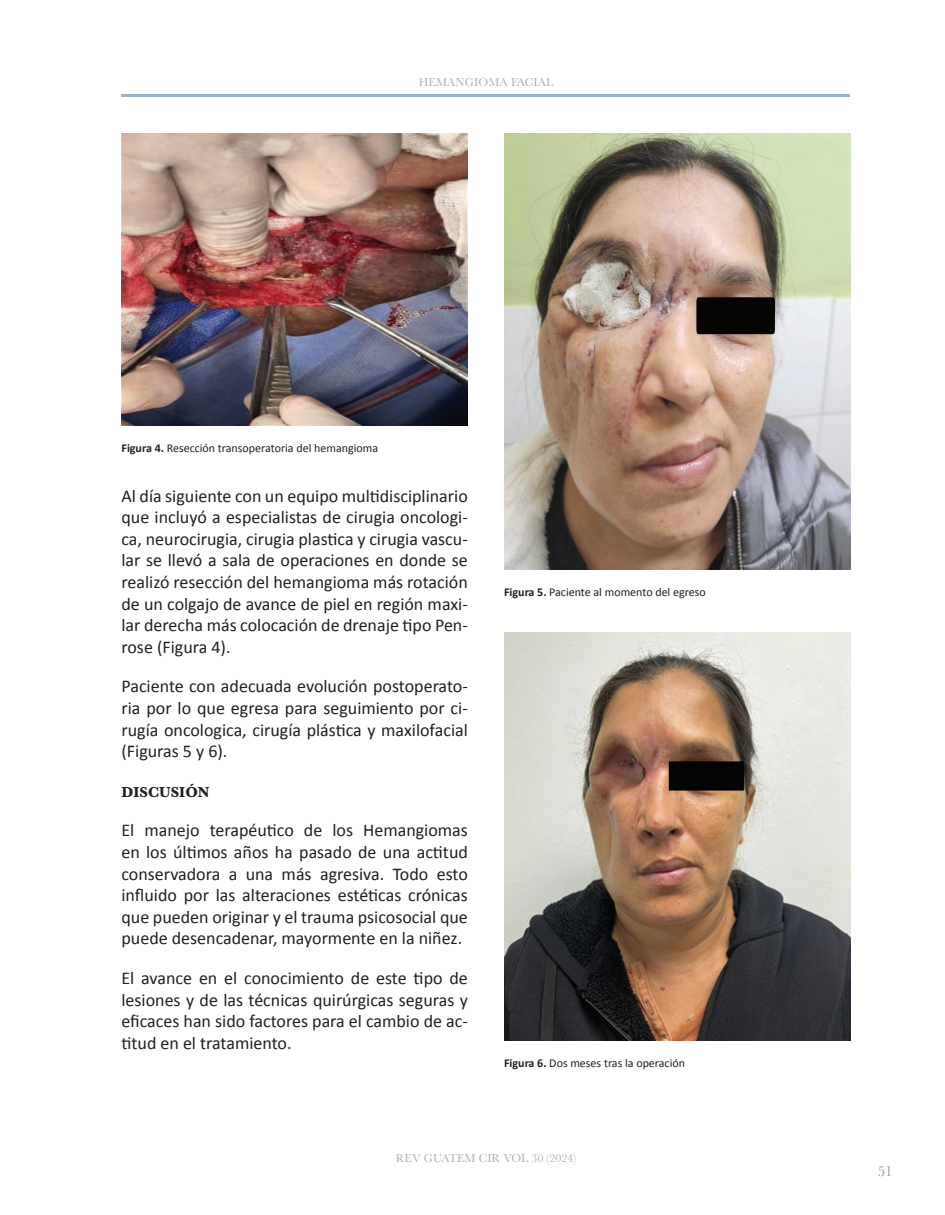
<style>
.page{position:relative;width:945px;height:1215px;background:#fff}
.page>*{position:absolute;margin:0;border:0;box-sizing:border-box;transform-origin:0 0}
.t1{font:18px/21.6px "Calibri";color:#231f20;text-align:justify}
.t2{font:700 15px "Baskerville";color:#231f20}
.t3{font:15px "Baskerville";color:#939598}
.t4{font:12px "Calibri";color:#231f20}
.t5{font:12px "Baskerville";color:#afafaf}
.s1{font-weight:700}
</style>
<div class="page">
<hr style="left:122px;top:94px;width:728px;height:3px;background:#9cb3c8">
<img style="left:122px;top:134px;width:346px;height:291px">
<img style="left:504px;top:134px;width:346px;height:436px">
<img style="left:504px;top:632px;width:346px;height:409px">
<p class="t5" style="left:419px;top:75px;width:136px">HEMANGIOMA FACIAL</p>
<p class="t4" style="left:122px;top:440px;width:258px"><span class="s1">Figura 4.</span> Resección transoperatoria del hemangioma</p>
<p class="t1" style="left:122px;top:484px;width:348px">Al día siguiente con un equipo multidisciplinario que incluyó a especialistas de cirugia oncologi&shy;ca, neurocirugia, cirugia plastica y cirugia vascu&shy;lar se llevó a sala de operaciones en donde se realizó resección del hemangioma más rotación de un colgajo de avance de piel en región maxi&shy;lar derecha más colocación de drenaje tipo Pen&shy;rose (Figura 4).</p>
<p class="t1" style="left:122px;top:675px;width:348px">Paciente con adecuada evolución postoperato&shy;ria por lo que egresa para seguimiento por ci&shy;rugía oncologica, cirugía plástica y maxilofacial (Figuras 5 y 6).</p>
<p class="t2" style="left:122px;top:781px;width:90px">DISCUSIÓN</p>
<p class="t1" style="left:122px;top:819px;width:348px">El manejo terapéutico de los Hemangiomas en los últimos años ha pasado de una actitud conservadora a una más agresiva. Todo esto influido por las alteraciones estéticas crónicas que pueden originar y el trauma psicosocial que puede desencadenar, mayormente en la niñez.</p>
<p class="t1" style="left:122px;top:967px;width:348px">El avance en el conocimiento de este tipo de lesiones y de las técnicas quirúrgicas seguras y eficaces han sido factores para el cambio de ac&shy;titud en el tratamiento.</p>
<p class="t4" style="left:504px;top:584px;width:203px"><span class="s1">Figura 5.</span> Paciente al momento del egreso</p>
<p class="t4" style="left:504px;top:1055px;width:183px"><span class="s1">Figura 6.</span> Dos meses tras la operación</p>
<p class="t5" style="left:396px;top:1150px;width:182px">REV GUATEM CIR VOL 30 (2024)</p>
<p class="t3" style="left:878px;top:1162px;width:16px">51</p>
</div>
